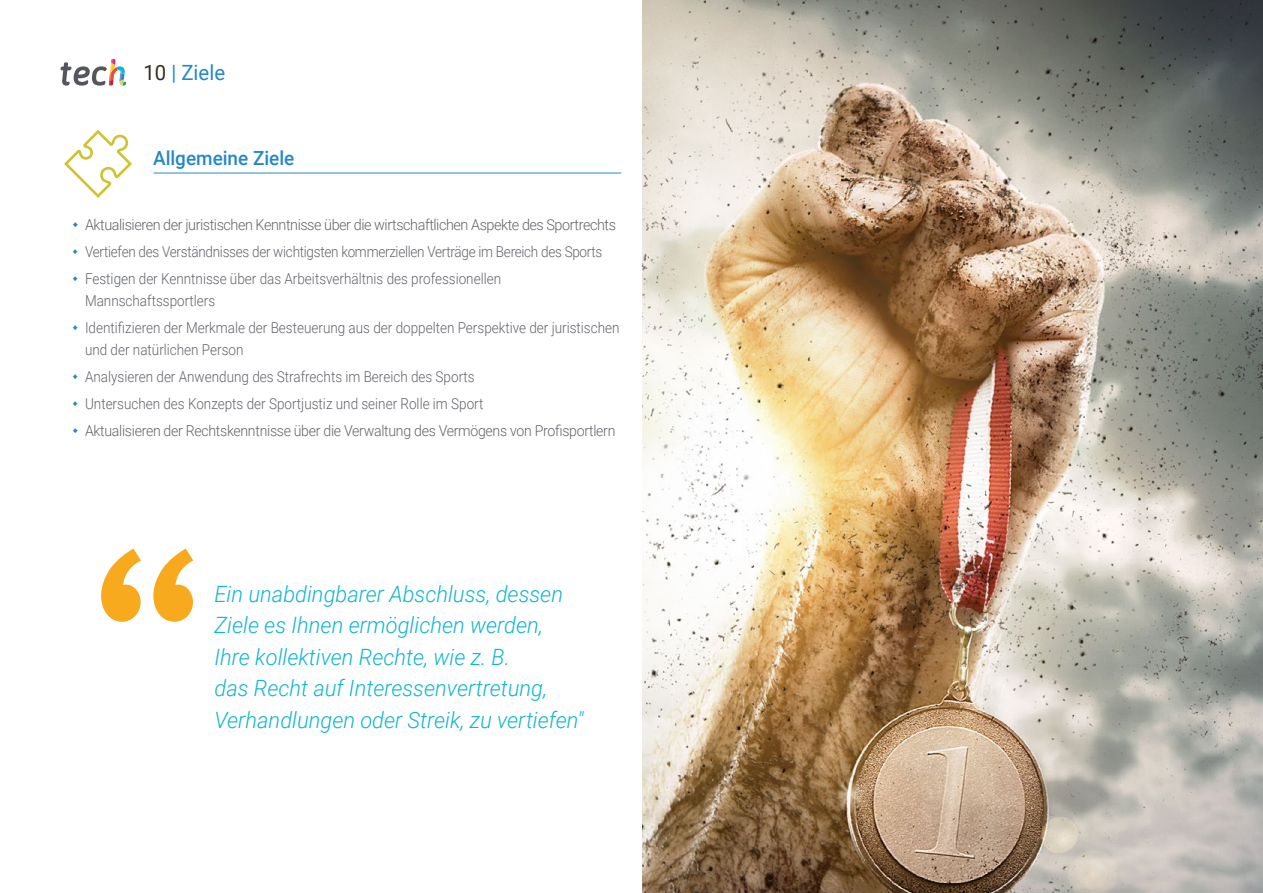
<style>
.page{position:relative;width:1263px;height:893px;background:#fff}
.page>*{position:absolute;margin:0;border:0;box-sizing:border-box;transform-origin:0 0}
.t1{font:italic 300 22.5px/31.5px "Roboto";color:#0fb6cf}
.t2{font:21px "Roboto";color:#2488c9}
.t3{font:500 19.5px "Roboto";color:#2488c9}
.t4{font:300 15px/26.7px "Roboto";color:#61646a;scale:.9 1}
.t5{font:300 15px/26.7px "Roboto";letter-spacing:-.02em;color:#61646a;scale:.96 1}
.s1{color:#312e20}
</style>
<div class="page">
<img style="left:642px;top:0;width:621px;height:893px">
<svg style="left:61px;top:59px;width:65px;height:27px"></svg>
<svg style="left:64px;top:130px;width:68px;height:68px"></svg>
<svg style="left:101px;top:549px;width:92px;height:73px"></svg>
<hr style="left:153px;top:173px;width:468px;height:1px;background:#2488c9">
<h2 class="t2" style="left:144px;top:57px;width:83px"><span class="s1">10</span> | Ziele</h2>
<h3 class="t3" style="left:153px;top:144px;width:143px">Allgemeine Ziele</h3>
<p class="t5" style="left:85px;top:211px;width:554px">Aktualisieren der juristischen Kenntnisse über die wirtschaftlichen Aspekte des Sportrechts<br>Vertiefen des Verständnisses der wichtigsten kommerziellen Verträge im Bereich des Sports<br>Festigen der Kenntnisse über das Arbeitsverhältnis des professionellen</p>
<p class="t4" style="left:85px;top:287px;width:595px">Mannschaftssportlers<br>Identifizieren der Merkmale der Besteuerung aus der doppelten Perspektive der juristischen</p>
<p class="t4" style="left:85px;top:336px;width:591px">und der natürlichen Person<br>Analysieren der Anwendung des Strafrechts im Bereich des Sports<br>Untersuchen des Konzepts der Sportjustiz und seiner Rolle im Sport<br>Aktualisieren der Rechtskenntnisse über die Verwaltung des Vermögens von Profisportlern</p>
<h1 class="t1" style="left:214px;top:577px;width:371px">Ein unabdingbarer Abschluss, dessen Ziele es Ihnen ermöglichen werden, Ihre kollektiven Rechte, wie z. B.<br>das Recht auf Interessenvertretung, Verhandlungen oder Streik, zu vertiefen"</h1>
</div>
